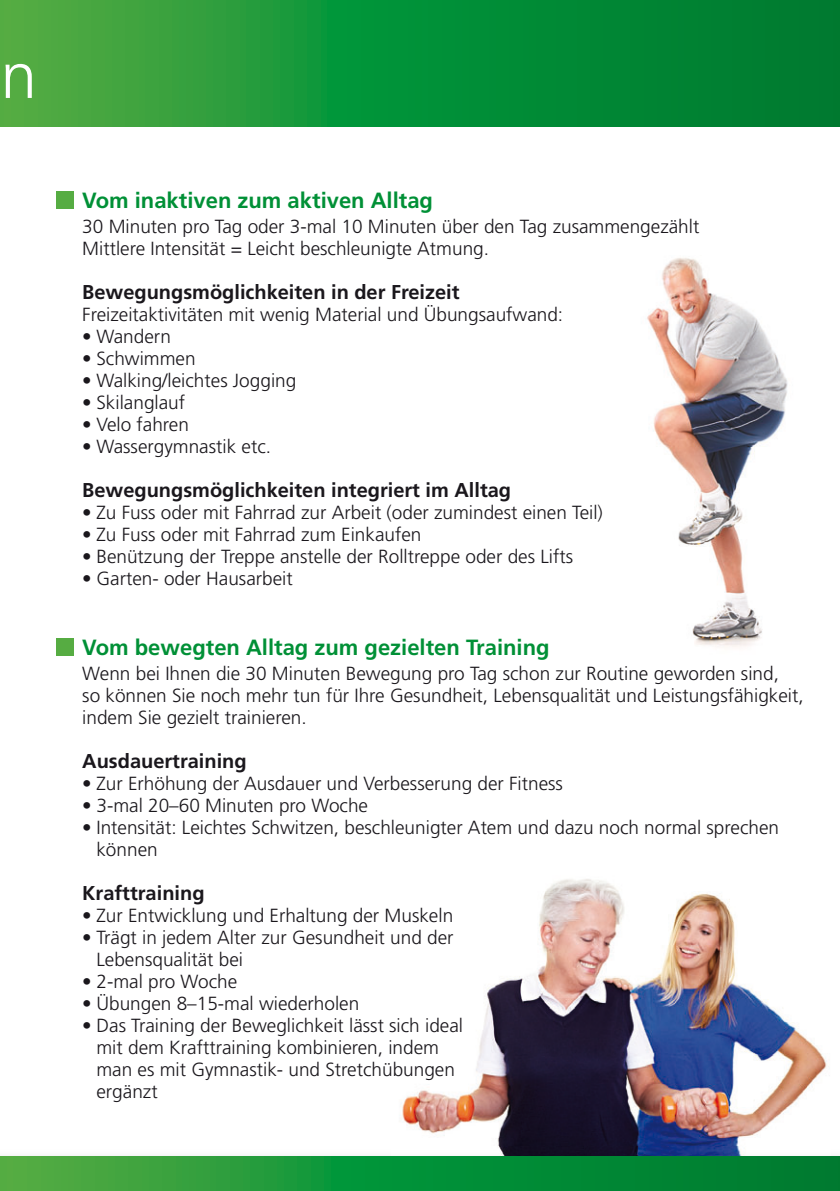
<style>
.page{position:relative;width:840px;height:1191px;background:#fff}
.page>*{position:absolute;margin:0;border:0;box-sizing:border-box;transform-origin:0 0}
.t1{font:300 65.2px "Frutiger";color:#fff}
.t2{font:700 22px "Frutiger";color:#009036}
.t3{font:700 20px "Frutiger";color:#1a171c}
.t4{font:300 19px/22px "Frutiger";color:#1a171c}
</style>
<div class="page">
<img style="left:400px;top:879px;width:427px;height:267px">
<img style="left:647px;top:258px;width:141px;height:389px">
<svg style="left:0;top:0;width:839px;height:127px;background:#159238"></svg>
<div style="left:57px;top:192px;width:17px;height:17px;background:#56ac42"></div>
<div style="left:57px;top:638px;width:17px;height:17px;background:#56ac42"></div>
<img style="left:0;top:1156px;width:839px;height:1px">
<img style="left:391px;top:1146px;width:438px;height:11px">
<svg style="left:0;top:1157px;width:839px;height:33px;background:#169238"></svg>
<h1 class="t1" style="left:1px;top:49px;width:38px">n</h1>
<p class="t2" style="left:82px;top:191px;width:352px">Vom inaktiven zum aktiven Alltag</p>
<p class="t4" style="left:82px;top:216px;width:618px">30 Minuten pro Tag oder 3-mal 10 Minuten über den Tag zusammengezählt<br>Mittlere Intensität = Leicht beschleunigte Atmung.</p>
<p class="t3" style="left:82px;top:283px;width:378px">Bewegungsmöglichkeiten in der Freizeit</p>
<p class="t4" style="left:82px;top:304px;width:482px">Freizeitaktivitäten mit wenig Material und Übungsaufwand:</p>
<p class="t4" style="left:82px;top:326px;width:90px">• Wandern</p>
<p class="t4" style="left:82px;top:348px;width:115px">• Schwimmen</p>
<p class="t4" style="left:82px;top:370px;width:215px">• Walking/leichtes Jogging</p>
<p class="t4" style="left:82px;top:392px;width:104px">• Skilanglauf</p>
<p class="t4" style="left:82px;top:414px;width:108px">• Velo fahren</p>
<p class="t4" style="left:82px;top:436px;width:190px">• Wassergymnastik etc.</p>
<p class="t3" style="left:82px;top:481px;width:430px">Bewegungsmöglichkeiten integriert im Alltag</p>
<p class="t4" style="left:82px;top:502px;width:522px">• Zu Fuss oder mit Fahrrad zur Arbeit (oder zumindest einen Teil)</p>
<p class="t4" style="left:82px;top:524px;width:340px">• Zu Fuss oder mit Fahrrad zum Einkaufen</p>
<p class="t4" style="left:82px;top:546px;width:492px">• Benützung der Treppe anstelle der Rolltreppe oder des Lifts</p>
<p class="t4" style="left:82px;top:568px;width:212px">• Garten- oder Hausarbeit</p>
<p class="t2" style="left:82px;top:638px;width:468px">Vom bewegten Alltag zum gezielten Training</p>
<p class="t4" style="left:82px;top:663px;width:722px">Wenn bei Ihnen die 30 Minuten Bewegung pro Tag schon zur Routine geworden sind,<br>so können Sie noch mehr tun für Ihre Gesundheit, Lebensqualität und Leistungsfähigkeit, indem Sie gezielt trainieren.</p>
<p class="t3" style="left:82px;top:752px;width:166px">Ausdauertraining</p>
<p class="t4" style="left:82px;top:773px;width:482px">• Zur Erhöhung der Ausdauer und Verbesserung der Fitness</p>
<p class="t4" style="left:82px;top:795px;width:287px">• 3-mal 20–60 Minuten pro Woche</p>
<p class="t4" style="left:96px;top:817px;width:683px;text-indent:-14px">• Intensität: Leichtes Schwitzen, beschleunigter Atem und dazu noch normal sprechen können</p>
<p class="t3" style="left:82px;top:884px;width:124px">Krafttraining</p>
<p class="t4" style="left:82px;top:905px;width:372px">• Zur Entwicklung und Erhaltung der Muskeln</p>
<p class="t4" style="left:96px;top:927px;width:358px;text-indent:-14px">• Trägt in jedem Alter zur Gesundheit und der<br>Lebensqualität bei</p>
<p class="t4" style="left:82px;top:971px;width:156px">• 2-mal pro Woche</p>
<p class="t4" style="left:82px;top:993px;width:278px">• Übungen 8–15-mal wiederholen</p>
<p class="t4" style="left:96px;top:1015px;width:368px;text-indent:-14px">• Das Training der Beweglichkeit lässt sich ideal mit dem Krafttraining kombinieren, indem man es mit Gymnastik- und Stretchübungen ergänzt</p>
</div>
